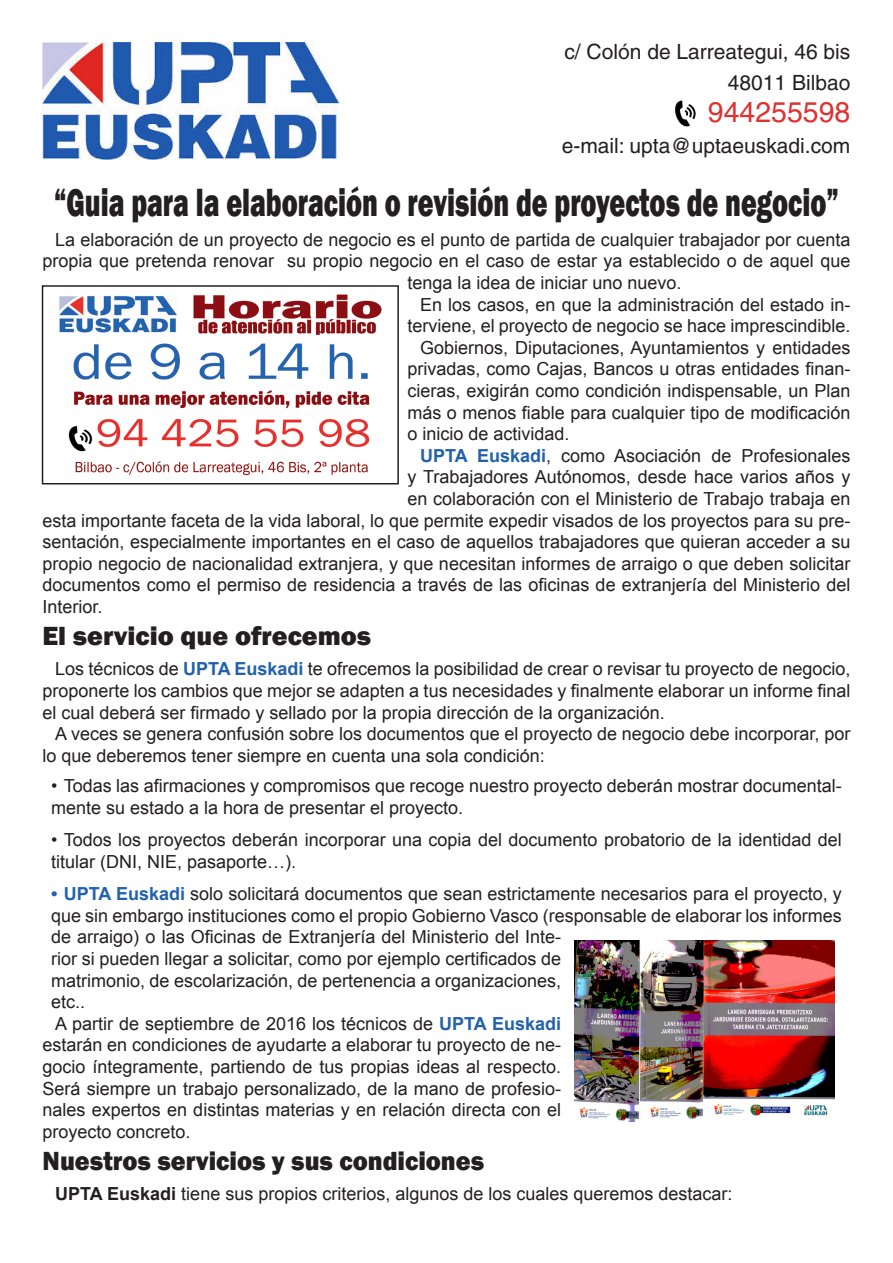
<style>
.page{position:relative;width:893px;height:1263px;background:#fff}
.page>*{position:absolute;margin:0;border:0;box-sizing:border-box;transform-origin:0 0}
.t1{font:800 40.5px "Franklin Gothic";color:#231f20;scale:.67 1}
.t2{font:28.5px "Helvetica";color:#e0302f}
.t3{font:800 27px "Franklin Gothic";color:#231f20;scale:.94 1}
.t4{font:800 27px "Franklin Gothic";color:#231f20}
.t5{font:21px/31.5px "Helvetica";color:#231f20;text-align:right}
.t6{font:18px/21.6px "Arial";color:#231f20}
.s1{font-weight:700;color:#2261ac}
.s2{font-weight:700}
</style>
<div class="page">
<img style="left:43px;top:43px;width:295px;height:116px">
<img style="left:675px;top:100px;width:21px;height:27px">
<img style="left:59px;top:294px;width:323px;height:182px">
<div style="left:42px;top:285px;width:357px;height:199px;border:2px solid #231f20"></div>
<img style="left:574px;top:941px;width:260px;height:180px">
<p class="t5" style="left:564px;top:36px;width:287px">c/ Colón de Larreategui, 46 bis<br>48011 Bilbao</p>
<h2 class="t2" style="left:708px;top:95px;width:144px">944255598</h2>
<p class="t5" style="left:562px;top:130px;width:290px">e-mail: upta@uptaeuskadi.com</p>
<h1 class="t1" style="left:54px;top:176px;width:1173px">“Guia para la elaboración o revisión de proyectos de negocio”</h1>
<p class="t6" style="left:55px;top:229px;width:797px">La elaboración de un proyecto de negocio es el punto de partida de cualquier trabajador por cuenta</p>
<p class="t6" style="left:43px;top:250px;width:809px">propia que pretenda renovar su propio negocio en el caso de estar ya establecido o de aquel que</p>
<p class="t6" style="left:407px;top:272px;width:276px">tenga la idea de iniciar uno nuevo.</p>
<p class="t6" style="left:420px;top:294px;width:432px">En los casos, en que la administración del estado in-</p>
<p class="t6" style="left:407px;top:315px;width:445px">terviene, el proyecto de negocio se hace imprescindible.</p>
<p class="t6" style="left:420px;top:337px;width:432px">Gobiernos, Diputaciones, Ayuntamientos y entidades</p>
<p class="t6" style="left:407px;top:358px;width:445px">privadas, como Cajas, Bancos u otras entidades finan-</p>
<p class="t6" style="left:407px;top:380px;width:445px">cieras, exigirán como condición indispensable, un Plan</p>
<p class="t6" style="left:407px;top:402px;width:445px">más o menos fiable para cualquier tipo de modificación</p>
<p class="t6" style="left:407px;top:423px;width:164px">o inicio de actividad.</p>
<p class="t6" style="left:420px;top:445px;width:432px"><span class="s1">UPTA Euskadi</span>, como Asociación de Profesionales</p>
<p class="t6" style="left:407px;top:466px;width:445px">y Trabajadores Autónomos, desde hace varios años y</p>
<p class="t6" style="left:407px;top:488px;width:445px">en colaboración con el Ministerio de Trabajo trabaja en</p>
<p class="t6" style="left:43px;top:510px;width:809px">esta importante faceta de la vida laboral, lo que permite expedir visados de los proyectos para su pre-</p>
<p class="t6" style="left:43px;top:531px;width:809px">sentación, especialmente importantes en el caso de aquellos trabajadores que quieran acceder a su</p>
<p class="t6" style="left:43px;top:553px;width:809px">propio negocio de nacionalidad extranjera, y que necesitan informes de arraigo o que deben solicitar</p>
<p class="t6" style="left:43px;top:574px;width:809px">documentos como el permiso de residencia a través de las oficinas de extranjería del Ministerio del</p>
<p class="t6" style="left:43px;top:596px;width:62px">Interior.</p>
<h3 class="t4" style="left:43px;top:619px;width:330px">El servicio que ofrecemos</h3>
<p class="t6" style="left:43px;top:658px;width:809px;text-align:justify;text-indent:13px">Los técnicos de <span class="s1">UPTA Euskadi</span> te ofrecemos la posibilidad de crear o revisar tu proyecto de negocio, proponerte los cambios que mejor se adapten a tus necesidades y finalmente elaborar un informe final el cual deberá ser firmado y sellado por la propia dirección de la organización.</p>
<p class="t6" style="left:43px;top:723px;width:809px;text-indent:13px">A veces se genera confusión sobre los documentos que el proyecto de negocio debe incorporar, por lo que deberemos tener siempre en cuenta una sola condición:</p>
<p class="t6" style="left:51px;top:775px;width:792px">• Todas las afirmaciones y compromisos que recoge nuestro proyecto deberán mostrar documental&shy;mente su estado a la hora de presentar el proyecto.</p>
<p class="t6" style="left:51px;top:829px;width:792px">• Todos los proyectos deberán incorporar una copia del documento probatorio de la identidad del titular (DNI, NIE, pasaporte…).</p>
<p class="t6" style="left:51px;top:883px;width:792px"><span class="s1">• UPTA Euskadi</span> solo solicitará documentos que sean estrictamente necesarios para el proyecto, y</p>
<p class="t6" style="left:51px;top:905px;width:792px">que sin embargo instituciones como el propio Gobierno Vasco (responsable de elaborar los informes</p>
<p class="t6" style="left:51px;top:926px;width:512px">de arraigo) o las Oficinas de Extranjería del Ministerio del Inte-</p>
<p class="t6" style="left:51px;top:948px;width:512px">rior si pueden llegar a solicitar, como por ejemplo certificados de</p>
<p class="t6" style="left:51px;top:969px;width:512px">matrimonio, de escolarización, de pertenencia a organizaciones,</p>
<p class="t6" style="left:51px;top:991px;width:36px">etc..</p>
<p class="t6" style="left:55px;top:1013px;width:507px">A partir de septiembre de 2016 los técnicos de <span class="s1">UPTA Euskadi</span></p>
<p class="t6" style="left:42px;top:1034px;width:520px">estarán en condiciones de ayudarte a elaborar tu proyecto de ne-</p>
<p class="t6" style="left:42px;top:1056px;width:520px">gocio íntegramente, partiendo de tus propias ideas al respecto.</p>
<p class="t6" style="left:42px;top:1077px;width:520px">Será siempre un trabajo personalizado, de la mano de profesio-</p>
<p class="t6" style="left:42px;top:1099px;width:520px">nales expertos en distintas materias y en relación directa con el</p>
<p class="t6" style="left:42px;top:1121px;width:150px">proyecto concreto.</p>
<h3 class="t3" style="left:43px;top:1143px;width:471px">Nuestros servicios y sus condiciones</h3>
<p class="t6" style="left:55px;top:1183px;width:679px"><span class="s2">UPTA Euskadi</span> tiene sus propios criterios, algunos de los cuales queremos destacar:</p>
</div>
